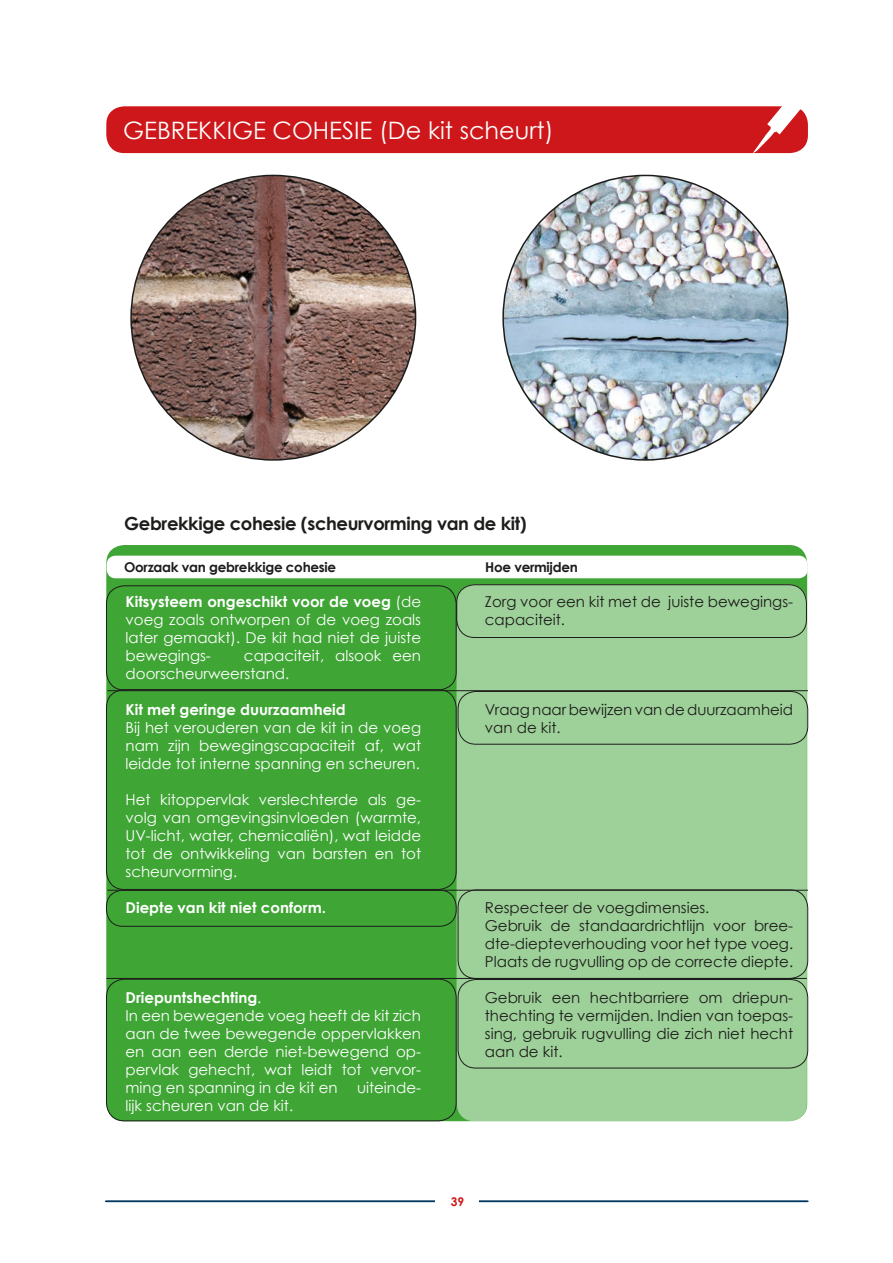
<style>
.page{position:relative;width:893px;height:1263px;background:#fff}
.page>*{position:absolute;margin:0;border:0;box-sizing:border-box;transform-origin:0 0}
.t1{font:24px "Century Gothic";color:#fff}
.t2{font:700 18px "Century Gothic";letter-spacing:-.02em;color:#1d1d1b}
.t3{font:15px/18px "Century Gothic";color:#fff;text-align:justify}
.t4{font:15px/18px "Century Gothic";color:#1d1d1b}
.t5{font:700 15px "Century Gothic";color:#fff}
.t6{font:700 13.5px "Century Gothic";letter-spacing:-.02em;color:#1d1d1b}
.t7{font:700 12px "Century Gothic";color:#cd171a}
.s1{font-weight:700}
</style>
<div class="page">
<hr style="left:106px;top:1200px;width:702px;height:2px;background:#003761">
<div style="left:436px;top:1183px;width:43px;height:36px;background:#fff"></div>
<div style="left:106px;top:106px;width:702px;height:47px;background:#cd171a;border-radius:18px"></div>
<svg style="left:753px;top:106px;width:55px;height:47px"></svg>
<div style="left:106px;top:545px;width:701px;height:576px;background:#3fa535;border-radius:18px"></div>
<div style="left:107px;top:556px;width:700px;height:22px;background:#fff;border-radius:9px"></div>
<div style="left:457px;top:584px;width:350px;height:537px;background:#9ed199;border-radius:18px"></div>
<hr style="left:107px;top:690px;width:701px;height:1px;background:#1d1d1b">
<hr style="left:106px;top:978px;width:701px;height:1px;background:#1d1d1b">
<hr style="left:107px;top:890px;width:701px;height:1px;background:#1d1d1b">
<img style="left:131px;top:175px;width:285px;height:285px;border-radius:142px">
<img style="left:503px;top:175px;width:285px;height:285px;border-radius:142px">
<div style="left:106px;top:585px;width:351px;height:105px;border:1px solid #1d1d1b;border-radius:18px"></div>
<div style="left:106px;top:689px;width:351px;height:201px;border:1px solid #1d1d1b;border-radius:18px"></div>
<div style="left:106px;top:890px;width:351px;height:37px;border:1px solid #1d1d1b;border-radius:16px"></div>
<div style="left:106px;top:979px;width:351px;height:142px;border:1px solid #1d1d1b;border-radius:18px"></div>
<div style="left:456px;top:584px;width:351px;height:54px;border:1px solid #1d1d1b;border-radius:18px"></div>
<div style="left:458px;top:691px;width:350px;height:53px;border:1px solid #1d1d1b;border-radius:18px"></div>
<div style="left:458px;top:889px;width:350px;height:90px;border:1px solid #1d1d1b;border-radius:18px"></div>
<div style="left:458px;top:979px;width:350px;height:89px;border:1px solid #1d1d1b;border-radius:18px"></div>
<h1 class="t1" style="left:123px;top:115px;width:432px">GEBREKKIGE COHESIE (De kit scheurt)</h1>
<p class="t2" style="left:124px;top:512px;width:404px">Gebrekkige cohesie (scheurvorming van de kit)</p>
<p class="t6" style="left:124px;top:558px;width:213px">Oorzaak van gebrekkige cohesie</p>
<p class="t6" style="left:485px;top:558px;width:94px">Hoe vermijden</p>
<p class="t3" style="left:126px;top:592px;width:297px"><span class="s1">Kitsysteem ongeschikt voor de voeg</span> (de voeg zoals ontworpen of de voeg zoals later gemaakt). De kit had niet de juiste bewegings-</p>
<p class="t4" style="left:485px;top:592px;width:310px">Zorg voor een kit met de juiste bewegings&shy;capaciteit.</p>
<p class="t3" style="left:126px;top:646px;width:297px;text-indent:118px">capaciteit, alsook een doorscheurweerstand.</p>
<p class="t5" style="left:126px;top:700px;width:222px">Kit met geringe duurzaamheid</p>
<p class="t3" style="left:126px;top:718px;width:297px">Bij het verouderen van de kit in de voeg nam zijn bewegingscapaciteit af, wat leidde tot interne spanning en scheuren.</p>
<p class="t3" style="left:126px;top:790px;width:297px">Het kitoppervlak verslechterde als ge&shy;volg van omgevingsinvloeden (warmte, UV-licht, water, chemicaliën), wat leidde tot de ontwikkeling van barsten en tot scheurvorming.</p>
<p class="t5" style="left:126px;top:898px;width:202px">Diepte van kit niet conform.</p>
<p class="t4" style="left:485px;top:700px;width:310px">Vraag naar bewijzen van de duurzaamheid van de kit.</p>
<p class="t4" style="left:485px;top:898px;width:310px">Respecteer de voegdimensies.<br>Gebruik de standaardrichtlijn voor bree&shy;dte-diepteverhouding voor het type voeg.<br>Plaats de rugvulling op de correcte diepte.</p>
<p class="t4" style="left:485px;top:988px;width:310px;text-align:justify">Gebruik een hechtbarriere om driepun&shy;thechting te vermijden. Indien van toepas&shy;sing, gebruik rugvulling die zich niet hecht aan de kit.</p>
<p class="t3" style="left:126px;top:988px;width:297px;text-align:left"><span class="s1">Driepuntshechting</span>.<br>In een bewegende voeg heeft de kit zich aan de twee bewegende oppervlakken en aan een derde niet-bewegend op&shy;pervlak gehecht, wat leidt tot vervor&shy;ming en spanning in de kit en</p>
<p class="t3" style="left:357px;top:1078px;width:66px">uiteinde-</p>
<p class="t3" style="left:126px;top:1096px;width:169px">lijk scheuren van de kit.</p>
<p class="t7" style="left:450px;top:1194px;width:16px">1039</p>
</div>
